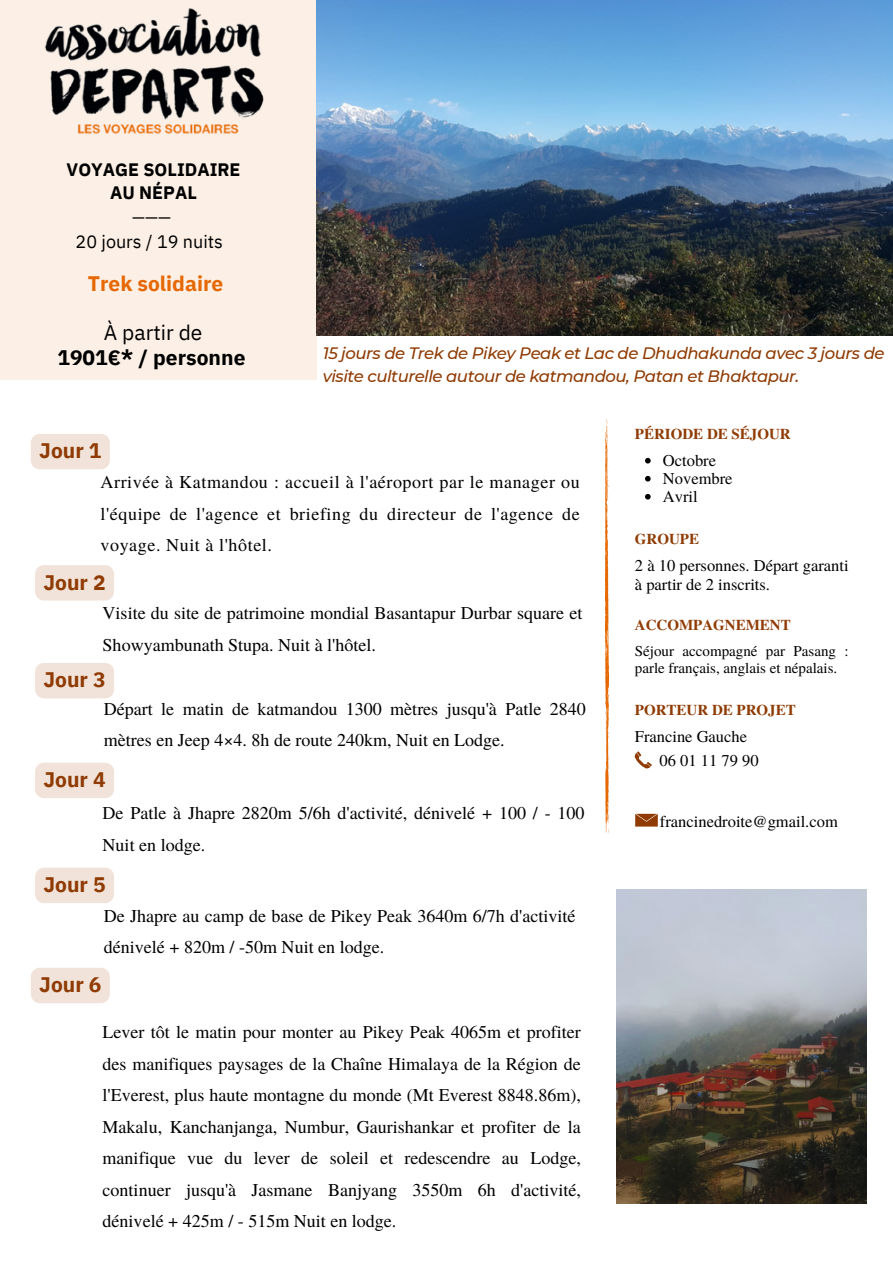
<style>
.page{position:relative;width:893px;height:1264px;background:#fff}
.page>*{position:absolute;margin:0;border:0;box-sizing:border-box;transform-origin:0 0}
.t1{font:700 21px "IBM Plex Sans";color:#8f3b03}
.t2{font:700 21px "IBM Plex Sans";color:#000}
.t3{font:700 21px "IBM Plex Sans";color:#e66803}
.t4{font:21px "IBM Plex Sans";color:#000}
.t5{font:18px/31.5px "Te X Gyre Termes";color:#000}
.t6{font:700 18px/22.5px "IBM Plex Sans";color:#000;text-align:center}
.t7{font:18px "IBM Plex Sans";color:#000}
.t8{font:16.5px/19.2px "Te X Gyre Termes";color:#000}
.t9{font:italic 500 16.5px/22.5px "Montserrat";letter-spacing:-.03em;color:#8f3b03}
.t10{font:16.5px "IBM Plex Sans";color:#000}
.t11{font:15px/16.8px "Te X Gyre Termes";color:#000}
.t12{font:700 15px "Te X Gyre Termes";color:#8f3b03}
</style>
<div class="page">
<div style="left:0;top:0;width:316px;height:379px;background:#fcf0e6"></div>
<svg style="left:604px;top:419px;width:5px;height:413px"></svg>
<svg style="left:635px;top:813px;width:22px;height:13px"></svg>
<svg style="left:634px;top:751px;width:17px;height:17px"></svg>
<img style="left:44px;top:8px;width:220px;height:126px">
<img style="left:316px;top:0;width:576px;height:335px">
<img style="left:616px;top:889px;width:250px;height:314px">
<svg style="left:645px;top:458px;width:5px;height:5px"></svg>
<svg style="left:645px;top:476px;width:5px;height:5px"></svg>
<svg style="left:645px;top:494px;width:5px;height:5px"></svg>
<div style="left:31px;top:434px;width:79px;height:35px;background:#f1e3d9"></div>
<div style="left:35px;top:565px;width:79px;height:35px;background:#f1e3d9"></div>
<div style="left:35px;top:663px;width:79px;height:35px;background:#f1e3d9"></div>
<div style="left:35px;top:762px;width:79px;height:36px;background:#f1e3d9"></div>
<div style="left:35px;top:867px;width:79px;height:36px;background:#f1e3d9"></div>
<div style="left:31px;top:967px;width:79px;height:36px;background:#f1e3d9"></div>
<p class="t6" style="left:67px;top:158px;width:175px">VOYAGE SOLIDAIRE<br>AU NÉPAL</p>
<p class="t10" style="left:132px;top:206px;width:40px">———</p>
<p class="t7" style="left:76px;top:229px;width:149px">20 jours / 19 nuits</p>
<p class="t3" style="left:88px;top:269px;width:137px">Trek solidaire</p>
<p class="t4" style="left:104px;top:318px;width:100px">À partir de</p>
<p class="t2" style="left:57px;top:343px;width:189px">1901€* / personne</p>
<p class="t9" style="left:323px;top:342px;width:563px">15 jours de Trek de Pikey Peak et Lac de Dhudhakunda avec 3 jours de visite culturelle autour de katmandou, Patan et Bhaktapur.</p>
<p class="t12" style="left:634px;top:422px;width:157px">PÉRIODE DE SÉJOUR</p>
<p class="t1" style="left:39px;top:437px;width:64px">Jour 1</p>
<p class="t5" style="left:101px;top:465px;width:480px;text-align:justify">Arrivée à Katmandou : accueil à l'aéroport par le manager ou l'équipe de l'agence et briefing du directeur de l'agence de voyage. Nuit à l'hôtel.</p>
<p class="t1" style="left:43px;top:568px;width:64px">Jour 2</p>
<p class="t5" style="left:103px;top:596px;width:481px">Visite du site de patrimoine mondial Basantapur Durbar square et<br>Showyambunath Stupa. Nuit à l'hôtel.</p>
<p class="t1" style="left:43px;top:666px;width:64px">Jour 3</p>
<p class="t5" style="left:104px;top:692px;width:483px">Départ le matin de katmandou 1300 mètres jusqu'à Patle 2840 mètres en Jeep 4×4. 8h de route 240km, Nuit en Lodge.</p>
<p class="t1" style="left:43px;top:765px;width:64px">Jour 4</p>
<p class="t5" style="left:103px;top:796px;width:483px">De Patle à Jhapre 2820m 5/6h d'activité, dénivelé + 100 / - 100<br>Nuit en lodge.</p>
<p class="t1" style="left:43px;top:870px;width:64px">Jour 5</p>
<p class="t5" style="left:104px;top:899px;width:473px">De Jhapre au camp de base de Pikey Peak 3640m 6/7h d'activité dénivelé + 820m / -50m Nuit en lodge.</p>
<p class="t1" style="left:39px;top:970px;width:64px">Jour 6</p>
<p class="t5" style="left:103px;top:1015px;width:479px;text-align:justify">Lever tôt le matin pour monter au Pikey Peak 4065m et profiter des manifiques paysages de la Chaîne Himalaya de la Région de l'Everest, plus haute montagne du monde (Mt Everest 8848.86m), Makalu, Kanchanjanga, Numbur, Gaurishankar et profiter de la manifique vue du lever de soleil et redescendre au Lodge, continuer jusqu'à Jasmane Banjyang 3550m 6h d'activité, dénivelé + 425m / - 515m Nuit en lodge.</p>
<p class="t8" style="left:663px;top:450px;width:55px">Octobre</p>
<p class="t8" style="left:663px;top:468px;width:71px">Novembre</p>
<p class="t8" style="left:663px;top:486px;width:36px">Avril</p>
<p class="t12" style="left:634px;top:527px;width:66px">GROUPE</p>
<p class="t8" style="left:634px;top:555px;width:215px">2 à 10 personnes. Départ garanti à partir de 2 inscrits.</p>
<p class="t12" style="left:634px;top:613px;width:157px">ACCOMPAGNEMENT</p>
<p class="t11" style="left:634px;top:641px;width:215px">Séjour accompagné par Pasang : parle français, anglais et népalais.</p>
<p class="t12" style="left:634px;top:698px;width:162px">PORTEUR DE PROJET</p>
<p class="t8" style="left:634px;top:725px;width:114px">Francine Gauche</p>
<p class="t8" style="left:659px;top:750px;width:100px">06 01 11 79 90</p>
<p class="t8" style="left:660px;top:811px;width:179px">francinedroite@gmail.com</p>
</div>
